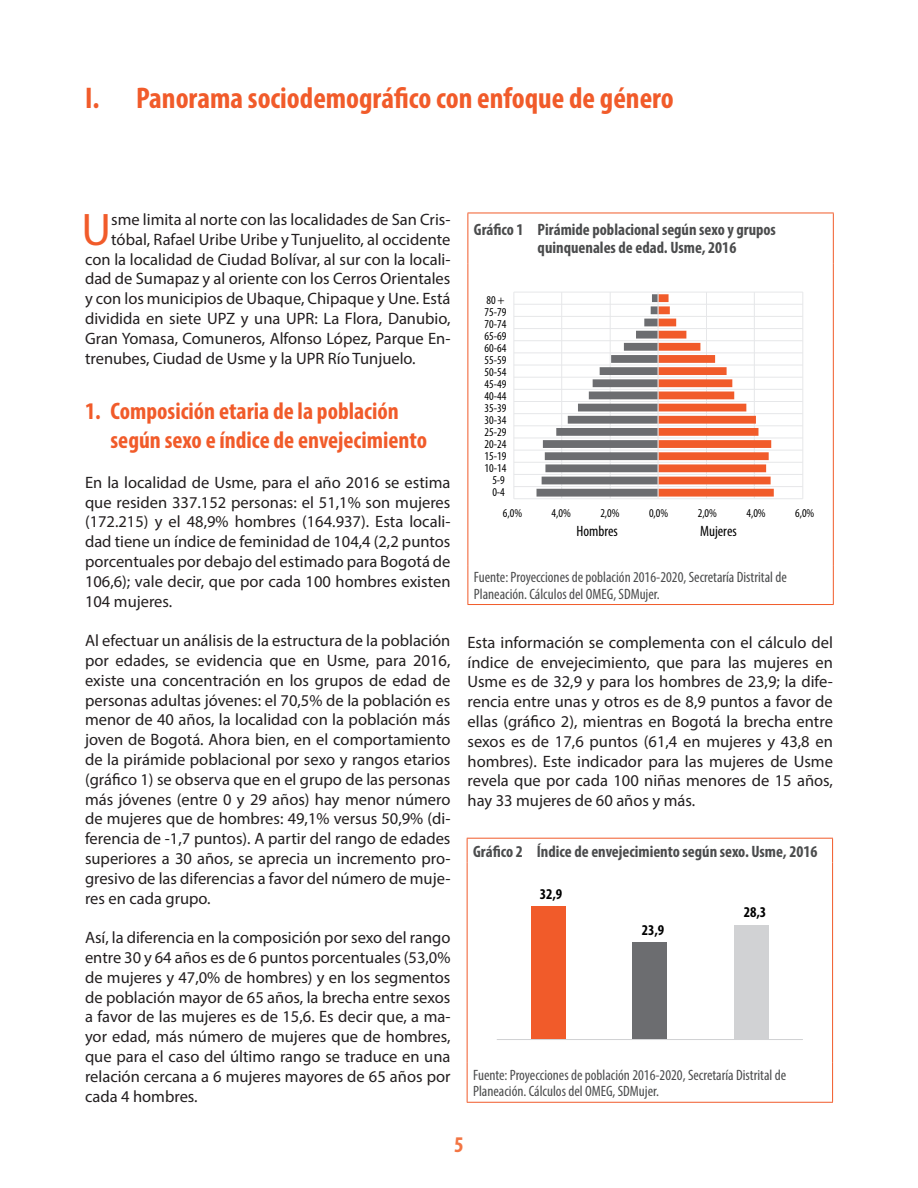
<style>
.page{position:relative;width:918px;height:1188px;background:#fff}
.page>*{position:absolute;margin:0;border:0;box-sizing:border-box;transform-origin:0 0}
.t1{font:45.9px "Myriad Pro";color:#f15b2a}
.t2{font:700 condensed 30px "Myriad Pro";color:#f15b2a}
.t3{font:700 condensed 24px/28.8px "Myriad Pro";color:#f15b2a}
.t4{font:700 condensed 22.5px "Myriad Pro";color:#f37543}
.t5{font:16.5px/19.8px "Myriad Pro";color:#231f20;text-align:justify}
.t6{font:700 condensed 16.5px/17.9px "Myriad Pro";color:#4b4c4d}
.t7{font:condensed 15px/16.2px "Myriad Pro";color:#4b4c4d}
.t8{font:condensed 15px "Myriad Pro";color:#000001}
.t9{font:700 condensed 15px "Myriad Pro";color:#000001}
.t10{font:condensed 12px "Myriad Pro";color:#000001}
</style>
<div class="page">
<hr style="left:468px;top:213px;width:1px;height:50px;background:#f15b2a">
<hr style="left:468px;top:213px;width:366px;height:1px;background:#f15b2a">
<hr style="left:833px;top:213px;width:1px;height:50px;background:#f15b2a">
<hr style="left:468px;top:263px;width:1px;height:302px;background:#f15b2a">
<hr style="left:833px;top:263px;width:1px;height:302px;background:#f15b2a">
<hr style="left:468px;top:565px;width:1px;height:39px;background:#f15b2a">
<hr style="left:833px;top:565px;width:1px;height:39px;background:#f15b2a">
<hr style="left:468px;top:604px;width:366px;height:1px;background:#f15b2a">
<hr style="left:802px;top:292px;width:1px;height:207px;background:#e6e7e9">
<hr style="left:754px;top:292px;width:1px;height:207px;background:#e6e7e9">
<hr style="left:706px;top:292px;width:1px;height:207px;background:#e6e7e9">
<hr style="left:610px;top:292px;width:1px;height:207px;background:#e6e7e9">
<hr style="left:561px;top:292px;width:1px;height:207px;background:#e6e7e9">
<hr style="left:513px;top:292px;width:1px;height:207px;background:#e6e7e9">
<hr style="left:514px;top:292px;width:289px;height:1px;background:#e6e7e9">
<hr style="left:514px;top:304px;width:289px;height:1px;background:#e6e7e9">
<hr style="left:514px;top:316px;width:289px;height:1px;background:#e6e7e9">
<hr style="left:514px;top:328px;width:289px;height:1px;background:#e6e7e9">
<hr style="left:514px;top:340px;width:289px;height:1px;background:#e6e7e9">
<hr style="left:514px;top:353px;width:289px;height:1px;background:#e6e7e9">
<hr style="left:514px;top:365px;width:289px;height:1px;background:#e6e7e9">
<hr style="left:514px;top:377px;width:289px;height:1px;background:#e6e7e9">
<hr style="left:514px;top:389px;width:289px;height:1px;background:#e6e7e9">
<hr style="left:514px;top:401px;width:289px;height:1px;background:#e6e7e9">
<hr style="left:514px;top:413px;width:289px;height:1px;background:#e6e7e9">
<hr style="left:514px;top:425px;width:289px;height:1px;background:#e6e7e9">
<hr style="left:514px;top:438px;width:289px;height:1px;background:#e6e7e9">
<hr style="left:514px;top:450px;width:289px;height:1px;background:#e6e7e9">
<hr style="left:514px;top:462px;width:289px;height:1px;background:#e6e7e9">
<hr style="left:514px;top:474px;width:289px;height:1px;background:#e6e7e9">
<hr style="left:514px;top:486px;width:289px;height:1px;background:#e6e7e9">
<hr style="left:514px;top:498px;width:289px;height:1px;background:#e6e7e9">
<svg style="left:537px;top:294px;width:237px;height:203px"></svg>
<hr style="left:658px;top:292px;width:1px;height:207px;background:#e6e7e9">
<svg style="left:467px;top:839px;width:1px;height:24px"></svg>
<hr style="left:467px;top:838px;width:366px;height:1px;background:#f15b2a">
<svg style="left:832px;top:839px;width:1px;height:24px"></svg>
<hr style="left:467px;top:863px;width:1px;height:200px;background:#f15b2a">
<hr style="left:832px;top:863px;width:1px;height:200px;background:#f15b2a">
<hr style="left:467px;top:1063px;width:1px;height:39px;background:#f15b2a">
<hr style="left:832px;top:1063px;width:1px;height:39px;background:#f15b2a">
<hr style="left:467px;top:1102px;width:366px;height:1px;background:#f15b2a">
<div style="left:531px;top:906px;width:34px;height:133px;background:#f15b2a"></div>
<div style="left:633px;top:942px;width:34px;height:97px;background:#6c6d70"></div>
<div style="left:735px;top:925px;width:34px;height:114px;background:#d1d2d4"></div>
<hr style="left:497px;top:1039px;width:306px;height:1px;background:#d1d2d4">
<h2 class="t2" style="left:85px;top:79px;width:590px">I. Panorama sociodemográfico con enfoque de género</h2>
<h1 class="t1" style="left:82px;top:201px;width:31px">U</h1>
<p class="t5" style="left:111px;top:209px;width:341px">sme limita al norte con las localidades de San Cris-</p>
<p class="t5" style="left:111px;top:229px;width:341px">tóbal, Rafael Uribe Uribe y Tunjuelito, al occidente</p>
<p class="t5" style="left:85px;top:249px;width:367px">con la localidad de Ciudad Bolívar, al sur con la locali-</p>
<p class="t5" style="left:85px;top:269px;width:367px">dad de Sumapaz y al oriente con los Cerros Orientales</p>
<p class="t5" style="left:85px;top:288px;width:367px">y con los municipios de Ubaque, Chipaque y Une. Está</p>
<p class="t5" style="left:85px;top:308px;width:367px">dividida en siete UPZ y una UPR: La Flora, Danubio,</p>
<p class="t5" style="left:85px;top:328px;width:367px">Gran Yomasa, Comuneros, Alfonso López, Parque En-</p>
<p class="t5" style="left:85px;top:348px;width:332px">trenubes, Ciudad de Usme y la UPR Río Tunjuelo.</p>
<h3 class="t3" style="left:111px;top:396px;width:318px;text-indent:-26px">1. Composición etaria de la población según sexo e índice de envejecimiento</h3>
<p class="t5" style="left:85px;top:472px;width:367px">En la localidad de Usme, para el año 2016 se estima que residen 337.152 personas: el 51,1% son mujeres (172.215) y el 48,9% hombres (164.937). Esta locali&shy;dad tiene un índice de feminidad de 104,4 (2,2 puntos porcentuales por debajo del estimado para Bogotá de 106,6); vale decir, que por cada 100 hombres existen 104 mujeres.</p>
<p class="t5" style="left:85px;top:630px;width:367px">Al efectuar un análisis de la estructura de la población por edades, se evidencia que en Usme, para 2016, existe una concentración en los grupos de edad de personas adultas jóvenes: el 70,5% de la población es menor de 40 años, la localidad con la población más joven de Bogotá. Ahora bien, en el comportamiento de la pirámide poblacional por sexo y rangos etarios (gráfico 1) se observa que en el grupo de las personas más jóvenes (entre 0 y 29 años) hay menor número de mujeres que de hombres: 49,1% versus 50,9% (di&shy;ferencia de -1,7 puntos). A partir del rango de edades superiores a 30 años, se aprecia un incremento pro&shy;gresivo de las diferencias a favor del número de muje&shy;res en cada grupo.</p>
<p class="t5" style="left:85px;top:927px;width:367px">Así, la diferencia en la composición por sexo del rango entre 30 y 64 años es de 6 puntos porcentuales (53,0% de mujeres y 47,0% de hombres) y en los segmentos de población mayor de 65 años, la brecha entre sexos a favor de las mujeres es de 15,6. Es decir que, a ma&shy;yor edad, más número de mujeres que de hombres, que para el caso del último rango se traduce en una relación cercana a 6 mujeres mayores de 65 años por cada 4 hombres.</p>
<p class="t6" style="left:538px;top:221px;width:240px;text-indent:-64px">Gráfico 1 Pirámide poblacional según sexo y grupos quinquenales de edad. Usme, 2016</p>
<p class="t10" style="left:486px;top:293px;width:20px">80 +</p>
<p class="t10" style="left:485px;top:305px;width:23px">75-79</p>
<p class="t10" style="left:485px;top:317px;width:23px">70-74</p>
<p class="t10" style="left:485px;top:329px;width:23px">65-69</p>
<p class="t10" style="left:485px;top:341px;width:23px">60-64</p>
<p class="t10" style="left:485px;top:353px;width:23px">55-59</p>
<p class="t10" style="left:485px;top:365px;width:23px">50-54</p>
<p class="t10" style="left:485px;top:377px;width:23px">45-49</p>
<p class="t10" style="left:485px;top:389px;width:23px">40-44</p>
<p class="t10" style="left:485px;top:401px;width:23px">35-39</p>
<p class="t10" style="left:485px;top:413px;width:23px">30-34</p>
<p class="t10" style="left:485px;top:425px;width:23px">25-29</p>
<p class="t10" style="left:485px;top:437px;width:23px">20-24</p>
<p class="t10" style="left:485px;top:449px;width:23px">15-19</p>
<p class="t10" style="left:485px;top:461px;width:23px">10-14</p>
<p class="t10" style="left:492px;top:473px;width:14px">5-9</p>
<p class="t10" style="left:492px;top:485px;width:14px">0-4</p>
<p class="t10" style="left:503px;top:506px;width:21px">6,0%</p>
<p class="t10" style="left:552px;top:506px;width:21px">4,0%</p>
<p class="t10" style="left:600px;top:506px;width:21px">2,0%</p>
<p class="t10" style="left:649px;top:506px;width:21px">0,0%</p>
<p class="t10" style="left:698px;top:506px;width:21px">2,0%</p>
<p class="t10" style="left:746px;top:506px;width:21px">4,0%</p>
<p class="t10" style="left:795px;top:506px;width:21px">6,0%</p>
<p class="t8" style="left:576px;top:522px;width:43px">Hombres</p>
<p class="t8" style="left:700px;top:522px;width:38px">Mujeres</p>
<p class="t7" style="left:474px;top:569px;width:314px">Fuente: Proyecciones de población 2016-2020, Secretaría Distrital de<br>Planeación. Cálculos del OMEG, SDMujer.</p>
<p class="t5" style="left:468px;top:632px;width:367px">Esta información se complementa con el cálculo del índice de envejecimiento, que para las mujeres en Usme es de 32,9 y para los hombres de 23,9; la dife&shy;rencia entre unas y otros es de 8,9 puntos a favor de ellas (gráfico 2), mientras en Bogotá la brecha entre sexos es de 17,6 puntos (61,4 en mujeres y 43,8 en hombres). Este indicador para las mujeres de Usme revela que por cada 100 niñas menores de 15 años, hay 33 mujeres de 60 años y más.</p>
<p class="t6" style="left:473px;top:842px;width:346px">Gráfico 2 Índice de envejecimiento según sexo. Usme, 2016</p>
<p class="t9" style="left:540px;top:884px;width:24px">32,9</p>
<p class="t9" style="left:642px;top:920px;width:24px">23,9</p>
<p class="t9" style="left:744px;top:903px;width:24px">28,3</p>
<p class="t7" style="left:473px;top:1067px;width:314px">Fuente: Proyecciones de población 2016-2020, Secretaría Distrital de<br>Planeación. Cálculos del OMEG, SDMujer.</p>
<h3 class="t4" style="left:454px;top:1131px;width:11px">5</h3>
</div>
